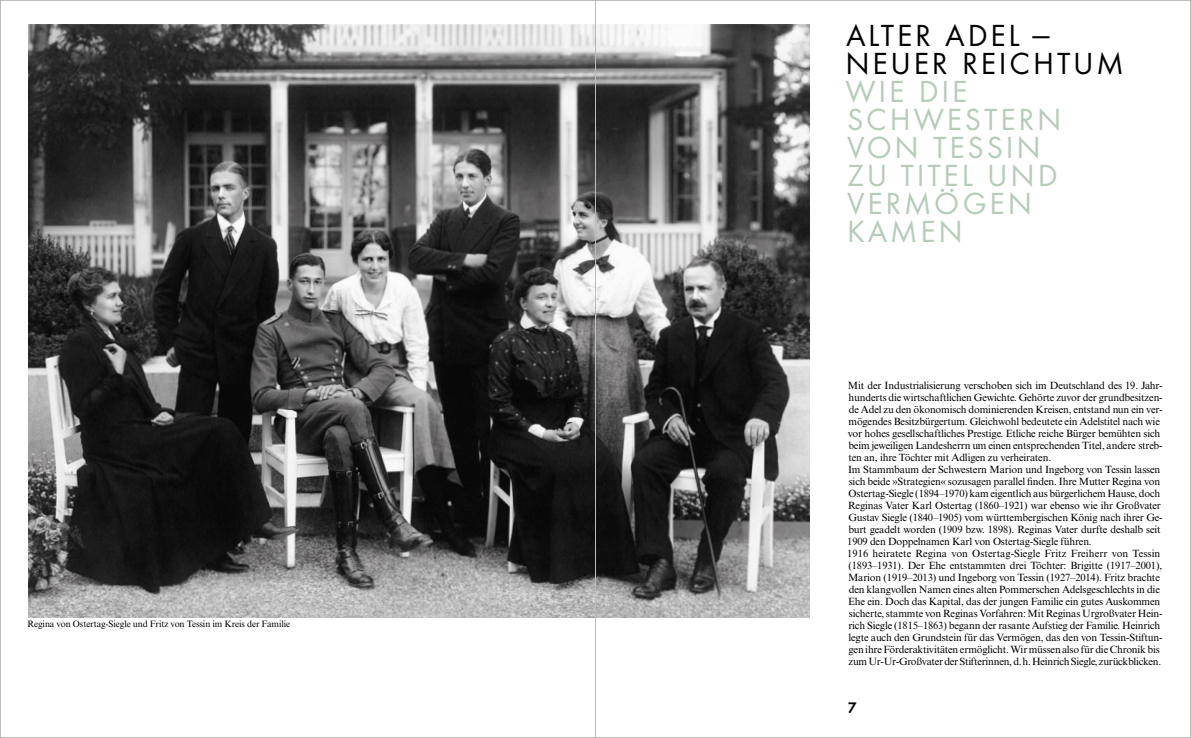
<style>
.page{position:relative;width:1191px;height:738px;background:#fff}
.page>*{position:absolute;margin:0;border:0;box-sizing:border-box;transform-origin:0 0}
.t1{font:28px/28px "Futura ND Book";letter-spacing:.1em;color:#b6ccb9}
.t2{font:28px/28px "Futura ND Book";letter-spacing:.1em;color:#000}
.t3{font:14px "Futura ND Demibold";color:#000}
.t4{font:10.5px/12px "Times NRMT Pro";letter-spacing:-.015em;color:#000}
.t5{font:9.2px "Times NRMT Pro";letter-spacing:-.01em;color:#000}
</style>
<div class="page">
<img style="left:28px;top:24px;width:782px;height:592px">
<hr style="left:595px;top:0;width:1px;height:737px;background:#bcbcbc">
<p class="t5" style="left:28px;top:618px;width:264px">Regina von Ostertag-Siegle und Fritz von Tessin im Kreis der Familie</p>
<h1 class="t2" style="left:845px;top:22px;width:280px">ALTER ADEL —<br>NEUER REICHTUM</h1>
<h1 class="t1" style="left:845px;top:78px;width:218px">WIE DIE<br>SCHWESTERN<br>VON TESSIN<br>ZU TITEL UND<br>VERMOGEN<br>KAMEN</h1>
<p class="t4" style="left:847px;top:379px;width:317px">Mit der Industrialisierung verschoben sich im Deutschland des 19. Jahr&shy;hunderts die wirtschaftlichen Gewichte. Gehörte zuvor der grundbesitzen&shy;de Adel zu den ökonomisch dominierenden Kreisen, entstand nun ein ver&shy;mögendes Besitzbürgertum. Gleichwohl bedeutete ein Adelstitel nach wie vor hohes gesellschaftliches Prestige. Etliche reiche Bürger bemühten sich beim jeweiligen Landesherrn um einen entsprechenden Titel, andere streb&shy;ten an, ihre Töchter mit Adligen zu verheiraten.<br>Im Stammbaum der Schwestern Marion und Ingeborg von Tessin lassen sich beide »Strategien« sozusagen parallel finden. Ihre Mutter Regina von Ostertag-Siegle (1894–1970) kam eigentlich aus bürgerlichem Hause, doch Reginas Vater Karl Ostertag (1860–1921) war ebenso wie ihr Großvater Gustav Siegle (1840–1905) vom württembergischen König nach ihrer Ge&shy;burt geadelt worden (1909 bzw. 1898). Reginas Vater durfte deshalb seit 1909 den Doppelnamen Karl von Ostertag-Siegle führen.<br>1916 heiratete Regina von Ostertag-Siegle Fritz Freiherr von Tessin (1893–1931). Der Ehe entstammten drei Töchter: Brigitte (1917–2001), Marion (1919–2013) und Ingeborg von Tessin (1927–2014). Fritz brachte den klangvollen Namen eines alten Pommerschen Adelsgeschlechts in die Ehe ein. Doch das Kapital, das der jungen Familie ein gutes Auskommen sicherte, stammte von Reginas Vorfahren: Mit Reginas Urgroßvater Hein&shy;rich Siegle (1815–1863) begann der rasante Aufstieg der Familie. Heinrich legte auch den Grundstein für das Vermögen, das den von Tessin-Stiftun&shy;gen ihre Förderaktivitäten ermöglicht. Wir müssen also für die Chronik bis zum Ur-Ur-Großvater der Stifterinnen, d.h. Heinrich Siegle, zurückblicken.</p>
<h2 class="t3" style="left:847px;top:698px;width:10px">7</h2>
</div>
